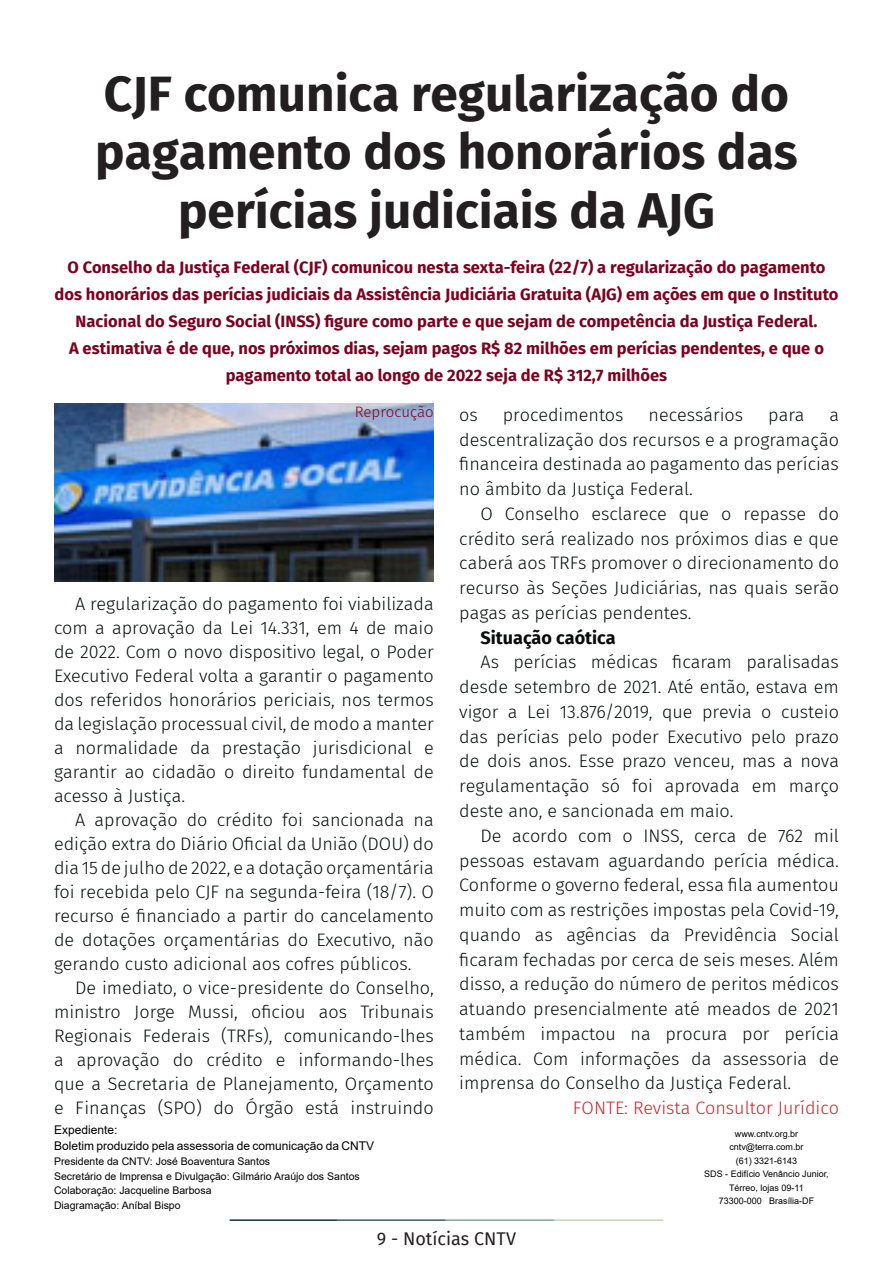
<style>
.page{position:relative;width:893px;height:1263px;background:#fff}
.page>*{position:absolute;margin:0;border:0;box-sizing:border-box;transform-origin:0 0}
.t1{font:700 49.5px/58.5px "Fira Sans";color:#231f20;text-align:center}
.t2{font:300 18px/24.8px "Fira Sans";color:#080d0b;text-align:justify}
.t3{font:300 18px "Fira Sans";color:#d1232a}
.t4{font:700 18px "Fira Sans";color:#080d0b}
.t5{font:18px "Fira Sans";color:#231f20}
.t6{font:700 16.5px/27px "Fira Sans";color:#7e0220;text-align:center}
.t7{font:300 15px "Fira Sans";color:#7e0220}
.t8{font:12px "Arial";color:#000}
.t9{font:10.5px "Arial";color:#000}
.t10{font:9px/13.5px "Arial";color:#000;text-align:center}
</style>
<div class="page">
<hr style="left:230px;top:1219px;width:107px;height:2px;background:#0e323f">
<hr style="left:337px;top:1219px;width:109px;height:2px;background:#3a5f6d">
<hr style="left:446px;top:1219px;width:109px;height:2px;background:#87a59a">
<hr style="left:555px;top:1219px;width:108px;height:2px;background:#c6d5b7">
<img style="left:54px;top:404px;width:380px;height:177px">
<p class="t1" style="left:95px;top:61px;width:704px">CJF comunica regularização do pagamento dos honorários das perícias judiciais da AJG</p>
<p class="t6" style="left:54px;top:252px;width:785px">O Conselho da Justiça Federal (CJF) comunicou nesta sexta-feira (22/7) a regularização do pagamento dos honorários das perícias judiciais da Assistência Judiciária Gratuita (AJG) em ações em que o Instituto Nacional do Seguro Social (INSS) figure como parte e que sejam de competência da Justiça Federal.<br>A estimativa é de que, nos próximos dias, sejam pagos R$ 82 milhões em perícias pendentes, e que o pagamento total ao longo de 2022 seja de R$ 312,7 milhões</p>
<p class="t7" style="left:355px;top:401px;width:80px">Reprocução</p>
<p class="t2" style="left:459px;top:402px;width:20px">os</p>
<p class="t2" style="left:503px;top:402px;width:122px">procedimentos</p>
<p class="t2" style="left:649px;top:402px;width:96px">necessários</p>
<p class="t2" style="left:768px;top:402px;width:38px">para</p>
<p class="t2" style="left:459px;top:402px;width:381px;text-indent:370px">a descentralização dos recursos e a programação financeira destinada ao pagamento das perícias no âmbito da Justiça Federal.</p>
<p class="t2" style="left:459px;top:501px;width:381px;text-indent:21px">O Conselho esclarece que o repasse do crédito será realizado nos próximos dias e que caberá aos TRFs promover o direcionamento do recurso às Seções Judiciárias, nas quais serão pagas as perícias pendentes.</p>
<p class="t4" style="left:480px;top:622px;width:137px">Situação caótica</p>
<p class="t2" style="left:459px;top:650px;width:381px;text-indent:21px">As perícias médicas ficaram paralisadas desde setembro de 2021. Até então, estava em vigor a Lei 13.876/2019, que previa o custeio das perícias pelo poder Executivo pelo prazo de dois anos. Esse prazo venceu, mas a nova regulamentação só foi aprovada em março deste ano, e sancionada em maio.</p>
<p class="t2" style="left:459px;top:823px;width:381px;text-indent:21px">De acordo com o INSS, cerca de 762 mil pessoas estavam aguardando perícia médica.<br>Conforme o governo federal, essa fila aumentou muito com as restrições impostas pela Covid-19, quando as agências da Previdência Social ficaram fechadas por cerca de seis meses. Além disso, a redução do número de peritos médicos atuando presencialmente até meados de 2021 também impactou na procura por perícia médica. Com informações da assessoria de imprensa do Conselho da Justiça Federal.</p>
<p class="t3" style="left:573px;top:1095px;width:268px">FONTE: Revista Consultor Jurídico</p>
<p class="t2" style="left:54px;top:592px;width:381px;line-height:24px;text-indent:21px">A regularização do pagamento foi viabilizada com a aprovação da Lei 14.331, em 4 de maio de 2022. Com o novo dispositivo legal, o Poder Executivo Federal volta a garantir o pagamento dos referidos honorários periciais, nos termos da legislação processual civil, de modo a manter a normalidade da prestação jurisdicional e garantir ao cidadão o direito fundamental de acesso à Justiça.</p>
<p class="t2" style="left:54px;top:808px;width:381px;line-height:24px;text-indent:21px">A aprovação do crédito foi sancionada na edição extra do Diário Oficial da União (DOU) do dia 15 de julho de 2022, e a dotação orçamentária foi recebida pelo CJF na segunda-feira (18/7). O recurso é financiado a partir do cancelamento de dotações orçamentárias do Executivo, não gerando custo adicional aos cofres públicos.</p>
<p class="t2" style="left:54px;top:976px;width:381px;line-height:24px;text-indent:21px">De imediato, o vice-presidente do Conselho, ministro Jorge Mussi, oficiou aos Tribunais Regionais Federais (TRFs), comunicando-lhes a aprovação do crédito e informando-lhes que a Secretaria de Planejamento, Orçamento e Finanças (SPO) do Órgão está instruindo</p>
<p class="t8" style="left:54px;top:1121px;width:65px">Expediente:</p>
<p class="t8" style="left:54px;top:1138px;width:322px">Boletim produzido pela assessoria de comunicação da CNTV</p>
<p class="t9" style="left:54px;top:1154px;width:218px">Presidente da CNTV: José Boaventura Santos</p>
<p class="t9" style="left:54px;top:1169px;width:307px">Secretário de Imprensa e Divulgação: Gilmário Araújo dos Santos</p>
<p class="t9" style="left:54px;top:1183px;width:159px">Colaboração: Jacqueline Barbosa</p>
<p class="t9" style="left:54px;top:1198px;width:128px">Diagramação: Aníbal Bispo</p>
<p class="t5" style="left:377px;top:1225px;width:141px">9 - Notícias CNTV</p>
<p class="t10" style="left:735px;top:1127px;width:65px">www.cntv.org.br</p>
<p class="t10" style="left:729px;top:1140px;width:76px">cntv@terra.com.br</p>
<p class="t10" style="left:736px;top:1154px;width:63px">(61) 3321-6143</p>
<p class="t10" style="left:704px;top:1167px;width:126px">SDS - Edifício Venâncio Junior,<br>Térreo, lojas 09-11</p>
<p class="t10" style="left:719px;top:1194px;width:97px">73300-000 Brasília-DF</p>
</div>
